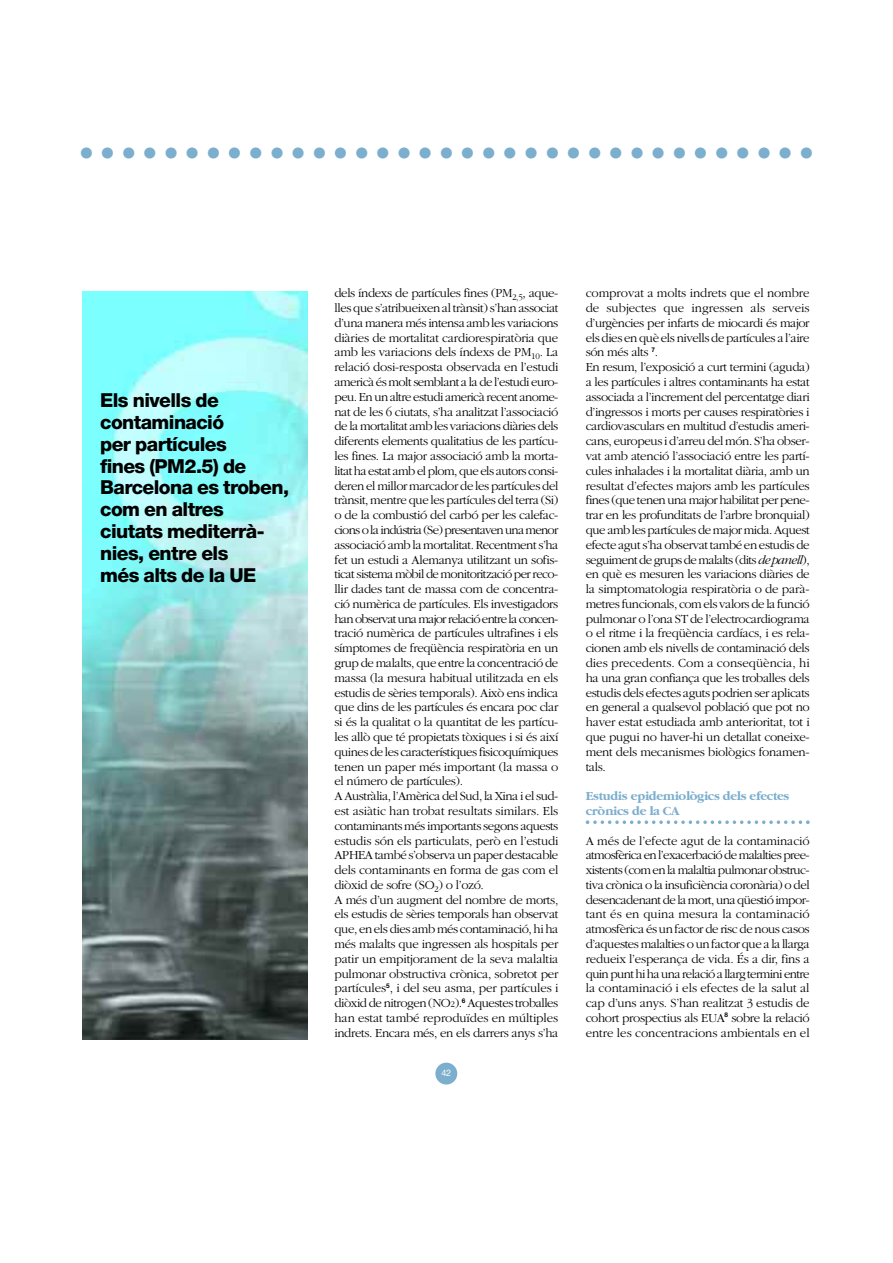
<style>
.page{position:relative;width:893px;height:1263px;background:#fff}
.page>*{position:absolute;margin:0;border:0;box-sizing:border-box;transform-origin:0 0}
.t1{font:700 30.9px "Helvetica Neue";color:#7caece}
.t2{font:800 19.35px/21.9px "Helvetica Neue";letter-spacing:-.03em;color:#000}
.t3{font:300 12.9px/14.9px "Garamond";letter-spacing:-.03em;color:#000}
.t4{font:700 12.9px/14.9px "Garamond";letter-spacing:-.02em;color:#7caece}
.t5{font:9px "Helvetica Neue";color:#fff}
.s1{font-size:9px}
.s2{font-style:italic}
</style>
<div class="page">
<div style="left:435px;top:1063px;width:22px;height:22px;background:#7caece;border-radius:50%"></div>
<svg style="left:586px;top:820px;width:224px;height:4px"></svg>
<img style="left:83px;top:291px;width:225px;height:749px">
<h1 class="t1" style="left:79px;top:142px;width:737px">•••••••••••••••••••••••••••••••••••</h1>
<h2 class="t2" style="left:100px;top:391px;width:190px">Els nivells de contaminació<br>per partícules<br>fines (PM2.5) de<br>Barcelona es troben, com en altres ciutats mediterrà&shy;nies, entre els<br>més alts de la UE</h2>
<p class="t3" style="left:334px;top:287px;width:225px">dels índexs de partícules fines (PM<sub>2,5</sub>, aque&shy;lles que s’atribueixen al trànsit) s’han associat d’una manera més intensa amb les variacions diàries de mortalitat cardiorespiratòria que amb les variacions dels índexs de PM<sub>10</sub>. La relació dosi-resposta observada en l’estudi americà és molt semblant a la de l’estudi euro&shy;peu. En un altre estudi americà recent anome&shy;nat de les 6 ciutats, s’ha analitzat l’associació de la mortalitat amb les variacions diàries dels diferents elements qualitatius de les partícu&shy;les fines. La major associació amb la morta&shy;litat ha estat amb el plom, que els autors consi&shy;deren el millor marcador de les partícules del trànsit, mentre que les partícules del terra (Si) o de la combustió del carbó per les calefac&shy;cions o la indústria (Se) presentaven una menor associació amb la mortalitat. Recentment s’ha fet un estudi a Alemanya utilitzant un sofis&shy;ticat sistema mòbil de monitorització per reco&shy;llir dades tant de massa com de concentra&shy;ció numèrica de partícules. Els investigadors han observat una major relació entre la concen&shy;tració numèrica de partícules ultrafines i els símptomes de freqüència respiratòria en un grup de malalts, que entre la concentració de massa (la mesura habitual utilitzada en els estudis de sèries temporals). Això ens indica que dins de les partícules és encara poc clar si és la qualitat o la quantitat de les partícu&shy;les allò que té propietats tòxiques i si és així quines de les característiques fisicoquímiques tenen un paper més important (la massa o el número de partícules).<br>A Austràlia, l’Amèrica del Sud, la Xina i el sud&shy;est asiàtic han trobat resultats similars. Els contaminants més importants segons aquests estudis són els particulats, però en l’estudi APHEA també s’observa un paper destacable dels contaminants en forma de gas com el diòxid de sofre (SO<sub>2</sub>) o l’ozó.<br>A més d’un augment del nombre de morts, els estudis de sèries temporals han observat que, en els dies amb més contaminació, hi ha més malalts que ingressen als hospitals per patir un empitjorament de la seva malaltia pulmonar obstructiva crònica, sobretot per partícules<sup>5</sup>, i del seu asma, per partícules i diòxid de nitrogen (NO<span class="s1">2</span>).<sup>6</sup> Aquestes troballes han estat també reproduïdes en múltiples indrets. Encara més, en els darrers anys s’ha</p>
<p class="t3" style="left:586px;top:287px;width:225px">comprovat a molts indrets que el nombre de subjectes que ingressen als serveis d’urgències per infarts de miocardi és major els dies en què els nivells de partícules a l’aire són més alts <sup>7</sup>.<br>En resum, l’exposició a curt termini (aguda) a les partícules i altres contaminants ha estat associada a l’increment del percentatge diari d’ingressos i morts per causes respiratòries i cardiovasculars en multitud d’estudis ameri&shy;cans, europeus i d’arreu del món. S’ha obser&shy;vat amb atenció l’associació entre les partí&shy;cules inhalades i la mortalitat diària, amb un resultat d’efectes majors amb les partícules fines (que tenen una major habilitat per pene&shy;trar en les profunditats de l’arbre bronquial) que amb les partícules de major mida. Aquest efecte agut s’ha observat també en estudis de seguiment de grups de malalts (dits <span class="s2">depanell</span>), en què es mesuren les variacions diàries de la simptomatologia respiratòria o de parà&shy;metres funcionals, com els valors de la funció pulmonar o l’ona ST de l’electrocardiograma o el ritme i la freqüència cardíacs, i es rela&shy;cionen amb els nivells de contaminació dels dies precedents. Com a conseqüència, hi ha una gran confiança que les troballes dels estudis dels efectes aguts podrien ser aplicats en general a qualsevol població que pot no haver estat estudiada amb anterioritat, tot i que pugui no haver-hi un detallat coneixe&shy;ment dels mecanismes biològics fonamen&shy;tals.</p>
<p class="t4" style="left:586px;top:790px;width:205px">Estudis epidemiològics dels efectes crònics de la CA</p>
<p class="t3" style="left:586px;top:834px;width:225px;text-align:justify">A més de l’efecte agut de la contaminació atmosfèrica en l’exacerbació de malalties pree&shy;xistents (com en la malaltia pulmonar obstruc&shy;tiva crònica o la insuficiència coronària) o del desencadenant de la mort, una qüestió impor&shy;tant és en quina mesura la contaminació atmosfèrica és un factor de risc de nous casos d’aquestes malalties o un factor que a la llarga redueix l’esperança de vida. És a dir, fins a quin punt hi ha una relació a llarg termini entre la contaminació i els efectes de la salut al cap d’uns anys. S’han realitzat 3 estudis de cohort prospectius als EUA<sup>8</sup> sobre la relació entre les concentracions ambientals en el</p>
<p class="t5" style="left:441px;top:1070px;width:11px">42</p>
</div>
